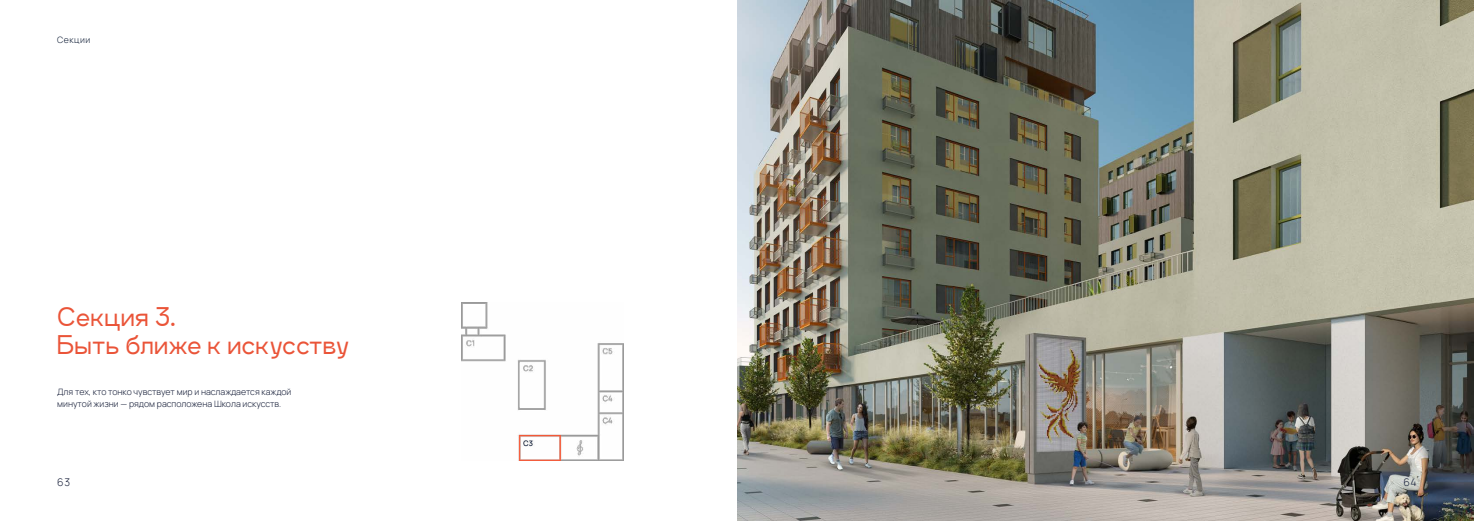
<style>
.page{position:relative;width:1474px;height:521px;background:#fff}
.page>*{position:absolute;margin:0;border:0;box-sizing:border-box;transform-origin:0 0}
.t1{font:500 23.62px/27.1px "Craftwork Grotesk";color:#ea5438}
.t2{font:200 10.5px "Manrope";color:#18203a}
.t3{font:200 8.75px/12.2px "Manrope";color:#18203a}
.t4{font:200 8.75px "Manrope";letter-spacing:.06em;color:#122038}
</style>
<div class="page">
<img style="left:737px;top:0;width:736px;height:521px">
<img style="left:461px;top:303px;width:162px;height:157px">
<p class="t4" style="left:57px;top:33px;width:35px">Секции</p>
<h1 class="t1" style="left:57px;top:303px;width:294px">Секция 3.<br>Быть ближе к искусству</h1>
<p class="t3" style="left:57px;top:385px;width:236px">Для тех, кто тонко чувствует мир и наслаждается каждой минутой жизни — рядом расположена Школа искусств.</p>
<p class="t2" style="left:57px;top:474px;width:14px">63</p>
<p class="t2" style="left:1403px;top:474px;width:15px">64</p>
</div>
